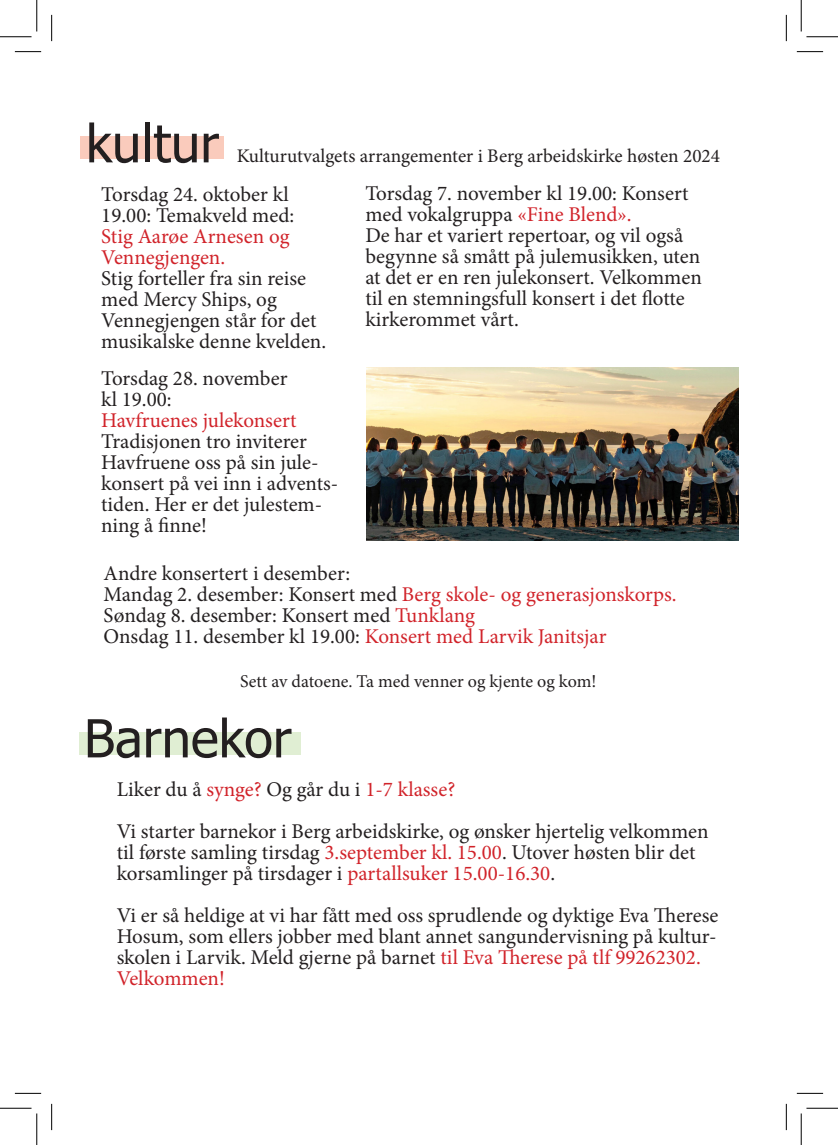
<style>
.page{position:relative;width:838px;height:1145px;background:#fff}
.page>*{position:absolute;margin:0;border:0;box-sizing:border-box;transform-origin:0 0}
.t1{font:52.5px "Tahoma";color:#231f20}
.t2{font:21px/21px "Minion Pro";color:#231f20}
.t3{font:21px/21px "Minion Pro";color:#d1232a}
.t4{font:19.25px "Minion Pro";color:#231f20}
.t5{font:18.03px "Minion Pro";letter-spacing:-.005em;color:#231f20}
.s1{color:#d1232a}
</style>
<div class="page">
<div style="left:79px;top:733px;width:221px;height:22px;background:#e0eed3"></div>
<div style="left:80px;top:137px;width:144px;height:22px;background:#facbbc"></div>
<img style="left:366px;top:367px;width:372px;height:174px">
<svg style="left:15px;top:51px;width:26px;height:1px"></svg>
<svg style="left:796px;top:51px;width:27px;height:1px"></svg>
<svg style="left:15px;top:1093px;width:26px;height:1px"></svg>
<svg style="left:796px;top:1093px;width:27px;height:1px"></svg>
<svg style="left:51px;top:15px;width:1px;height:26px"></svg>
<svg style="left:51px;top:1104px;width:1px;height:26px"></svg>
<svg style="left:786px;top:15px;width:1px;height:26px"></svg>
<svg style="left:786px;top:1104px;width:1px;height:26px"></svg>
<hr style="left:0;top:36px;width:32px;height:1px;background:#000">
<hr style="left:806px;top:36px;width:31px;height:1px;background:#000">
<hr style="left:0;top:1108px;width:32px;height:1px;background:#000">
<hr style="left:806px;top:1108px;width:31px;height:1px;background:#000">
<hr style="left:36px;top:0;width:1px;height:31px;background:#000">
<hr style="left:36px;top:1113px;width:1px;height:32px;background:#000">
<hr style="left:800px;top:0;width:1px;height:31px;background:#000">
<hr style="left:800px;top:1113px;width:1px;height:32px;background:#000">
<h1 class="t1" style="left:86px;top:108px;width:135px">kultur</h1>
<p class="t4" style="left:237px;top:143px;width:484px">Kulturutvalgets arrangementer i Berg arbeidskirke høsten 2024</p>
<p class="t2" style="left:101px;top:183px;width:194px">Torsdag 24. oktober kl<br>19.00: Temakveld med:</p>
<p class="t3" style="left:101px;top:225px;width:190px">Stig Aarøe Arnesen og<br>Vennegjengen.</p>
<p class="t2" style="left:101px;top:267px;width:226px">Stig forteller fra sin reise med Mercy Ships, og<br>Vennegjengen står for det musikalske denne kvelden.</p>
<p class="t2" style="left:365px;top:183px;width:338px">Torsdag 7. november kl 19.00: Konsert med vokalgruppa <span class="s1">«Fine Blend».<br></span>De har et variert repertoar, og vil også begynne så smått på julemusikken, uten at det er en ren julekonsert. Velkommen til en stemningsfull konsert i det flotte kirkerommet vårt.</p>
<p class="t2" style="left:101px;top:368px;width:188px">Torsdag 28. november kl 19.00:</p>
<p class="t3" style="left:101px;top:410px;width:197px">Havfruenes julekonsert</p>
<p class="t2" style="left:101px;top:431px;width:239px">Tradisjonen tro inviterer<br>Havfruene oss på sin jule&shy;konsert på vei inn i advents&shy;tiden. Her er det julestem&shy;ning å finne!</p>
<p class="t2" style="left:104px;top:563px;width:574px">Andre konsertert i desember:<br>Mandag 2. desember: Konsert med <span class="s1">Berg skole- og generasjonskorps.<br></span>Søndag 8. desember: Konsert med <span class="s1">Tunklang<br></span>Onsdag 11. desember kl 19.00: <span class="s1">Konsert med Larvik Janitsjar</span></p>
<p class="t5" style="left:240px;top:669px;width:357px">Sett av datoene. Ta med venner og kjente og kom!</p>
<h1 class="t1" style="left:84px;top:703px;width:209px">Barnekor</h1>
<p class="t2" style="left:117px;top:768px;width:593px;line-height:42px">Liker du å <span class="s1">synge?</span> Og går du i <span class="s1">1-7 klasse?<br></span>Vi starter barnekor i Berg arbeidskirke, og ønsker hjertelig velkommen</p>
<p class="t2" style="left:117px;top:842px;width:580px">til første samling tirsdag <span class="s1">3.september kl. 15.00</span>. Utover høsten blir det korsamlinger på tirsdager i <span class="s1">partallsuker 15.00-16.30</span>.</p>
<p class="t2" style="left:117px;top:905px;width:603px">Vi er så heldige at vi har fått med oss sprudlende og dyktige Eva Therese Hosum, som ellers jobber med blant annet sangundervisning på kultur&shy;skolen i Larvik. Meld gjerne på barnet <span class="s1">til Eva Therese på tlf 99262302.<br>Velkommen!</span></p>
</div>
